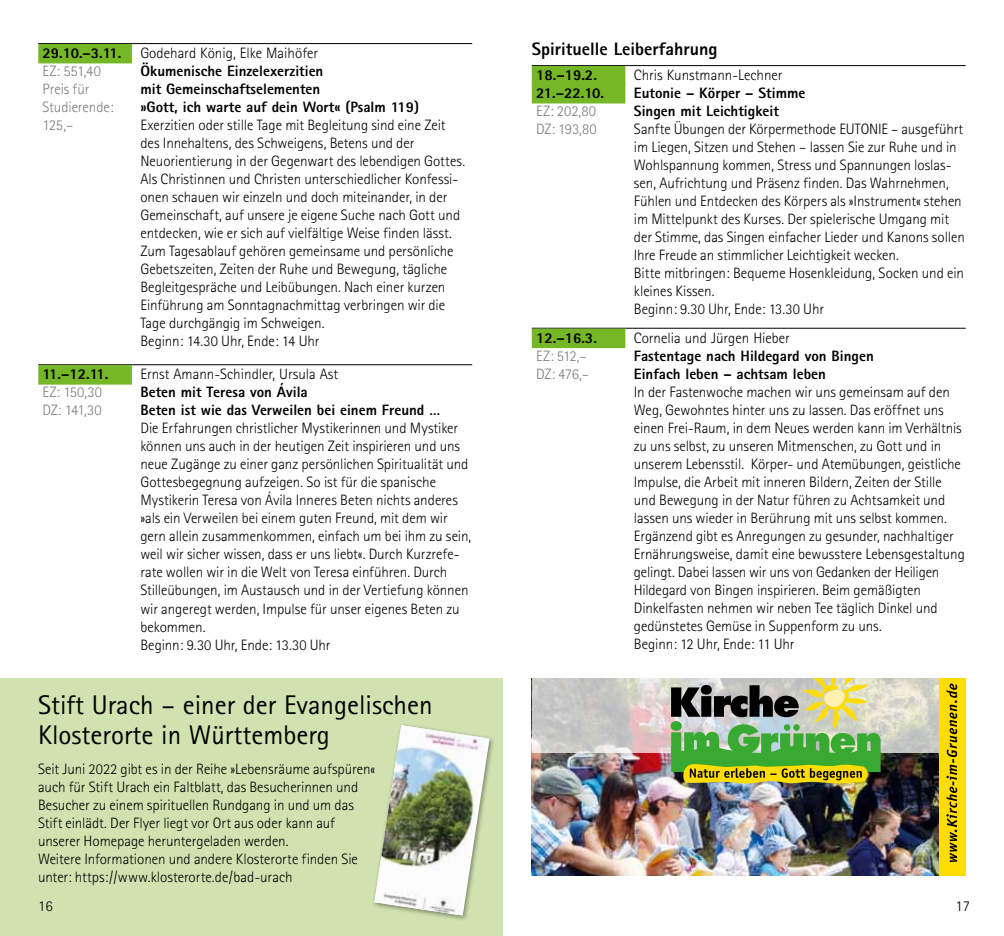
<style>
.page{position:relative;width:1004px;height:936px;background:#fff}
.page>*{position:absolute;margin:0;border:0;box-sizing:border-box;transform-origin:0 0}
.t1{font:27px/30px "Rotis Sans Serif";color:#000}
.t2{font:800 18px "Rotis Sans Serif";color:#000}
.t3{font:300 15px/18px "Rotis Sans Serif";letter-spacing:-.005em;color:#000}
.t4{font:800 15px/18px "Rotis Sans Serif";color:#000}
.t5{font:300 15px/18px "Rotis Sans Serif";letter-spacing:-.005em;color:#7a7b7a}
.t6{font:300 15px/18px "Rotis Sans Serif";letter-spacing:-.03em;color:#7a7b7a}
</style>
<div class="page">
<div style="left:0;top:678px;width:502px;height:257px;background:#d0e2b0"></div>
<hr style="left:38px;top:43px;width:94px;height:1px;background:#000">
<hr style="left:132px;top:43px;width:340px;height:1px;background:#000">
<div style="left:38px;top:44px;width:94px;height:19px;background:#75b726"></div>
<hr style="left:38px;top:364px;width:94px;height:1px;background:#000">
<hr style="left:132px;top:364px;width:340px;height:1px;background:#000">
<div style="left:38px;top:365px;width:94px;height:19px;background:#75b726"></div>
<hr style="left:531px;top:65px;width:94px;height:1px;background:#000">
<hr style="left:625px;top:65px;width:340px;height:1px;background:#000">
<div style="left:531px;top:66px;width:94px;height:19px;background:#75b726"></div>
<div style="left:531px;top:84px;width:94px;height:19px;background:#75b726"></div>
<hr style="left:625px;top:328px;width:340px;height:1px;background:#000">
<div style="left:531px;top:328px;width:94px;height:20px;background:#75b726"></div>
<img style="left:531px;top:753px;width:408px;height:122px">
<svg style="left:531px;top:678px;width:408px;height:75px;background:#d0ccc7"></svg>
<svg style="left:670px;top:678px;width:210px;height:106px;background:#8da963"></svg>
<div style="left:939px;top:678px;width:26px;height:197px;background:#fd0"></div>
<svg style="left:946px;top:683px;width:11px;height:179px"></svg>
<div style="left:372px;top:722px;width:123px;height:199px;background:#000;opacity:.4"></div>
<img style="left:374px;top:725px;width:113px;height:190px">
<p class="t4" style="left:43px;top:44px;width:80px">29.10.–3.11.</p>
<p class="t5" style="left:43px;top:62px;width:73px">EZ: 551,40<br>Preis für<br>Studierende:<br>125,–</p>
<p class="t4" style="left:43px;top:365px;width:67px">11.–12.11.</p>
<p class="t5" style="left:43px;top:383px;width:61px">EZ: 150,30<br>DZ: 141,30</p>
<p class="t3" style="left:140px;top:44px;width:179px">Godehard König, Elke Maihöfer</p>
<p class="t4" style="left:140px;top:62px;width:280px">Ökumenische Einzelexerzitien<br>mit Gemeinschaftselementen<br>»Gott, ich warte auf dein Wort« (Psalm 119)</p>
<p class="t3" style="left:140px;top:116px;width:326px">Exerzitien oder stille Tage mit Begleitung sind eine Zeit des Innehaltens, des Schweigens, Betens und der Neuorientierung in der Gegenwart des lebendigen Gottes.<br>Als Christinnen und Christen unterschiedlicher Konfessi&shy;onen schauen wir einzeln und doch miteinander, in der Gemeinschaft, auf unsere je eigene Suche nach Gott und entdecken, wie er sich auf vielfältige Weise finden lässt.<br>Zum Tagesablauf gehören gemeinsame und persönliche Gebetszeiten, Zeiten der Ruhe und Bewegung, tägliche Begleitgespräche und Leibübungen. Nach einer kurzen Einführung am Sonntagnachmittag verbringen wir die Tage durchgängig im Schweigen.<br>Beginn: 14.30 Uhr, Ende: 14 Uhr</p>
<p class="t3" style="left:140px;top:365px;width:199px">Ernst Amann-Schindler, Ursula Ast</p>
<p class="t4" style="left:140px;top:383px;width:301px">Beten mit Teresa von Ávila<br>Beten ist wie das Verweilen bei einem Freund …</p>
<p class="t3" style="left:140px;top:419px;width:332px">Die Erfahrungen christlicher Mystikerinnen und Mystiker können uns auch in der heutigen Zeit inspirieren und uns neue Zugänge zu einer ganz persönlichen Spiritualität und Gottesbegegnung aufzeigen. So ist für die spanische Mystikerin Teresa von Ávila Inneres Beten nichts anderes »als ein Verweilen bei einem guten Freund, mit dem wir gern allein zusammenkommen, einfach um bei ihm zu sein, weil wir sicher wissen, dass er uns liebt«. Durch Kurzrefe&shy;rate wollen wir in die Welt von Teresa einführen. Durch Stilleübungen, im Austausch und in der Vertiefung können wir angeregt werden, Impulse für unser eigenes Beten zu bekommen.<br>Beginn: 9.30 Uhr, Ende: 13.30 Uhr</p>
<h1 class="t1" style="left:38px;top:689px;width:396px">Stift Urach – einer der Evangelischen<br>Klosterorte in Württemberg</h1>
<p class="t3" style="left:38px;top:760px;width:339px">Seit Juni 2022 gibt es in der Reihe »Lebensräume aufspüren« auch für Stift Urach ein Faltblatt, das Besucherinnen und Besucher zu einem spirituellen Rundgang in und um das Stift einlädt. Der Flyer liegt vor Ort aus oder kann auf unserer Homepage heruntergeladen werden.<br>Weitere Informationen und andere Klosterorte finden Sie unter: https://www.klosterorte.de/bad-urach</p>
<p class="t2" style="left:531px;top:37px;width:187px">Spirituelle Leiberfahrung</p>
<p class="t4" style="left:536px;top:66px;width:70px">18.–19.2.<br>21.–22.10.</p>
<p class="t5" style="left:536px;top:102px;width:62px">EZ: 202,80<br>DZ: 193,80</p>
<p class="t3" style="left:634px;top:66px;width:150px">Chris Kunstmann-Lechner</p>
<p class="t4" style="left:634px;top:84px;width:173px">Eutonie – Körper – Stimme<br>Singen mit Leichtigkeit</p>
<p class="t3" style="left:634px;top:120px;width:332px">Sanfte Übungen der Körpermethode EUTONIE – ausgeführt im Liegen, Sitzen und Stehen – lassen Sie zur Ruhe und in Wohlspannung kommen, Stress und Spannungen loslas&shy;sen, Aufrichtung und Präsenz finden. Das Wahrnehmen, Fühlen und Entdecken des Körpers als »Instrument« stehen im Mittelpunkt des Kurses. Der spielerische Umgang mit der Stimme, das Singen einfacher Lieder und Kanons sollen Ihre Freude an stimmlicher Leichtigkeit wecken.<br>Bitte mitbringen: Bequeme Hosenkleidung, Socken und ein kleines Kissen.<br>Beginn: 9.30 Uhr, Ende: 13.30 Uhr</p>
<p class="t4" style="left:536px;top:328px;width:62px">12.–16.3.</p>
<p class="t6" style="left:536px;top:347px;width:55px">EZ: 512,–<br>DZ: 476,–</p>
<p class="t3" style="left:634px;top:329px;width:158px">Cornelia und Jürgen Hieber</p>
<p class="t4" style="left:634px;top:346px;width:241px">Fastentage nach Hildegard von Bingen<br>Einfach leben – achtsam leben</p>
<p class="t3" style="left:634px;top:383px;width:332px">In der Fastenwoche machen wir uns gemeinsam auf den Weg, Gewohntes hinter uns zu lassen. Das eröffnet uns einen Frei-Raum, in dem Neues werden kann im Verhältnis zu uns selbst, zu unseren Mitmenschen, zu Gott und in unserem Lebensstil. Körper- und Atemübungen, geistliche Impulse, die Arbeit mit inneren Bildern, Zeiten der Stille und Bewegung in der Natur führen zu Achtsamkeit und lassen uns wieder in Berührung mit uns selbst kommen.<br>Ergänzend gibt es Anregungen zu gesunder, nachhaltiger Ernährungsweise, damit eine bewusstere Lebensgestaltung gelingt. Dabei lassen wir uns von Gedanken der Heiligen Hildegard von Bingen inspirieren. Beim gemäßigten Dinkelfasten nehmen wir neben Tee täglich Dinkel und gedünstetes Gemüse in Suppenform zu uns.<br>Beginn: 12 Uhr, Ende: 11 Uhr</p>
<p class="t3" style="left:38px;top:897px;width:16px">16</p>
<p class="t3" style="left:955px;top:897px;width:16px">17</p>
</div>
